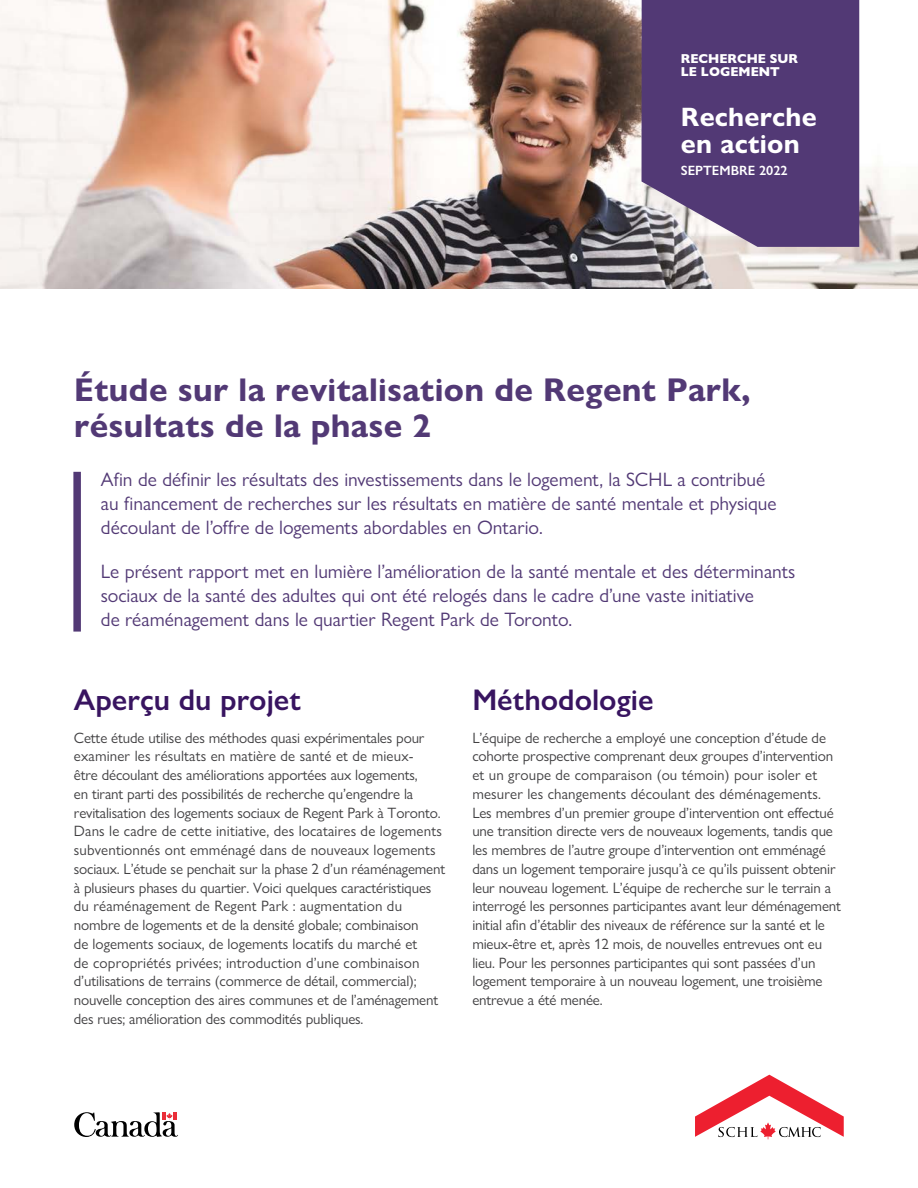
<style>
.page{position:relative;width:918px;height:1188px;background:#fff}
.page>*{position:absolute;margin:0;border:0;box-sizing:border-box;transform-origin:0 0}
.H2_Cover_Title{font:700 33px/36px "Gill Sans Nova";letter-spacing:.01em;color:#523975}
.H3_Subhead{font:600 30px "Gill Sans Nova";color:#381460}
.P_Cover_Date{font:700 26.7px/26.7px "Gill Sans Nova";letter-spacing:.01em;color:#fff}
.P_Intro_Body_w__Foot{font:19.5px/24px "Gill Sans Nova";color:#523975}
.P_Body{font:15px/18.8px "Gill Sans Nova";letter-spacing:-.01em;color:#414042}
.P_Cover_Date-2{font:600 13.5px "Gill Sans Nova";color:#fff}
.P_Cover_Date-3{font:800 12.9px/12.9px "Gill Sans Nova";color:#fff}
.s1{font-size:19.65px}
.s2{font-size:15.15px}
</style>
<div class="page">
<img style="left:0;top:0;width:918px;height:288px">
<svg style="left:642px;top:0;width:217px;height:247px;background:#60497e"></svg>
<div style="left:73px;top:472px;width:8px;height:160px;background:#523975"></div>
<div style="left:681px;top:54px;width:162px;height:135px;background:#523975"></div>
<svg style="left:74px;top:1112px;width:104px;height:25px"></svg>
<svg style="left:695px;top:1075px;width:149px;height:64px"></svg>
<p class="P_Cover_Date-3" style="left:681px;top:53px;width:119px">RECHERCHE SUR<br>LE LOGEMENT</p>
<p class="P_Cover_Date" style="left:681px;top:104px;width:137px">Recherche en action</p>
<p class="P_Cover_Date-2" style="left:681px;top:162px;width:108px">SEPTEMBRE 2022</p>
<h2 class="H2_Cover_Title" style="left:74px;top:372px;width:678px">Étude sur la revitalisation de Regent Park, résultats de la phase 2</h2>
<p class="P_Intro_Body_w__Foot" style="left:101px;top:467px;width:677px">Afin de définir les résultats des investissements dans le logement, la SCHL a contribué au financement de recherches sur les résultats en matière de santé mentale et physique découlant de l’offre de logements abordables en Ontario.</p>
<p class="P_Intro_Body_w__Foot" style="left:101px;top:559px;width:696px">Le présent rapport met en lumière l’amélioration de la santé mentale et des déterminants sociaux de la santé des adultes qui ont été relogés dans le cadre d’une vaste initiative<br>de réaménagement dans le quartier <span class="s1">Regent Park</span> de Toronto.</p>
<h3 class="H3_Subhead" style="left:74px;top:682px;width:229px">Aperçu du projet</h3>
<p class="P_Body" style="left:74px;top:728px;width:373px">Cette étude utilise des méthodes quasi expérimentales pour examiner les résultats en matière de santé et de mieux-<br>être découlant des améliorations apportées aux logements,<br>en tirant parti des possibilités de recherche qu’engendre la revitalisation des logements sociaux de <span class="s2">Regent Park</span> à Toronto.<br>Dans le cadre de cette initiative, des locataires de logements subventionnés ont emménagé dans de nouveaux logements sociaux. L’étude se penchait sur la phase 2 d’un réaménagement à plusieurs phases du quartier. Voici quelques caractéristiques du réaménagement de <span class="s2">Regent Park</span> : augmentation du nombre de logements et de la densité globale; combinaison<br>de logements sociaux, de logements locatifs du marché et<br>de copropriétés privées; introduction d’une combinaison d’utilisations de terrains (commerce de détail, commercial); nouvelle conception des aires communes et de l’aménagement des rues; amélioration des commodités publiques.</p>
<h3 class="H3_Subhead" style="left:472px;top:682px;width:183px">Méthodologie</h3>
<p class="P_Body" style="left:472px;top:728px;width:370px">L’équipe de recherche a employé une conception d’étude de cohorte prospective comprenant deux groupes d’intervention et un groupe de comparaison (ou témoin) pour isoler et mesurer les changements découlant des déménagements.<br>Les membres d’un premier groupe d’intervention ont effectué une transition directe vers de nouveaux logements, tandis que les membres de l’autre groupe d’intervention ont emménagé dans un logement temporaire jusqu’à ce qu’ils puissent obtenir leur nouveau logement. L’équipe de recherche sur le terrain a interrogé les personnes participantes avant leur déménagement initial afin d’établir des niveaux de référence sur la santé et le mieux-être et, après 12 mois, de nouvelles entrevues ont eu lieu. Pour les personnes participantes qui sont passées d’un logement temporaire à un nouveau logement, une troisième entrevue a été menée.</p>
</div>
